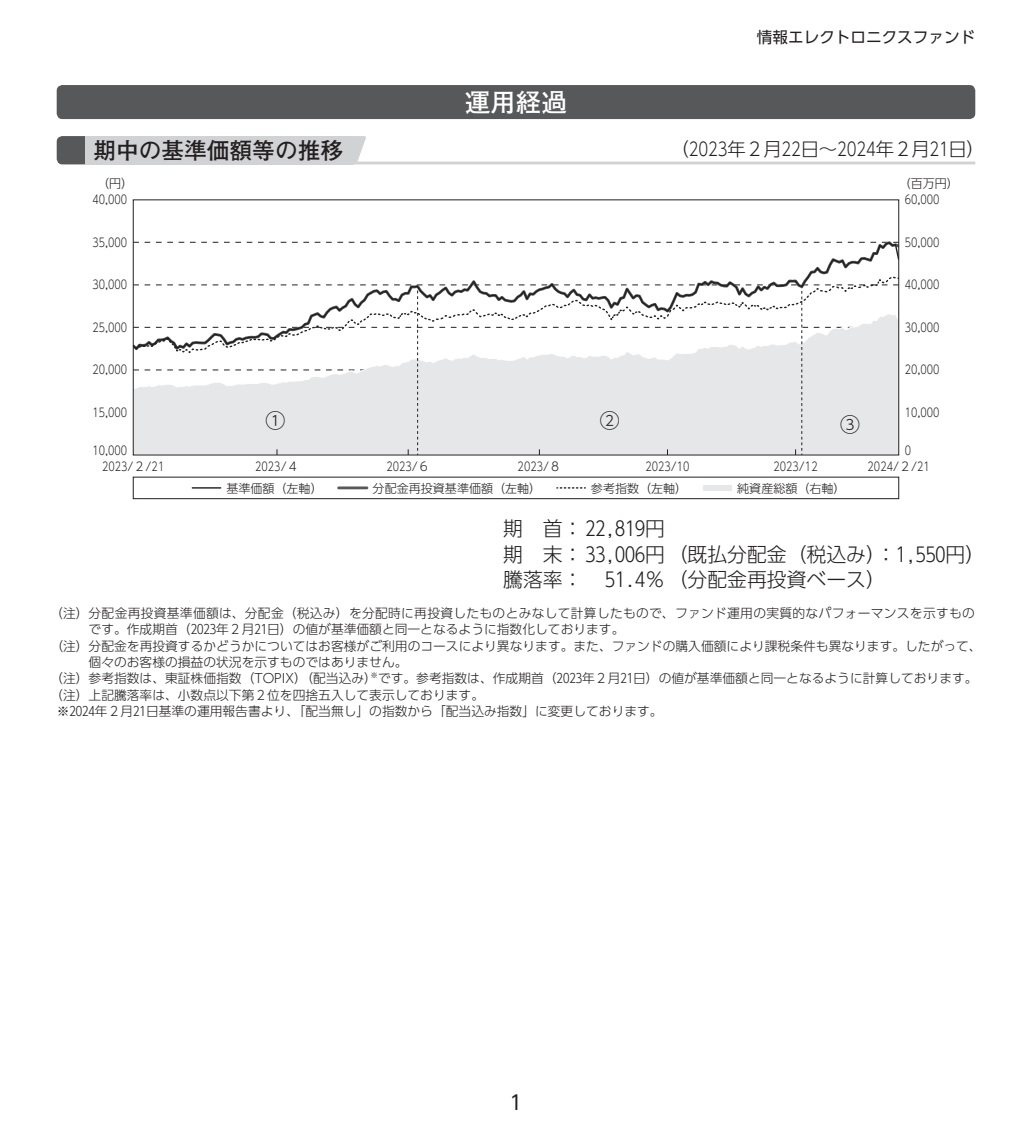
<style>
.page{position:relative;width:1032px;height:1134px;background:#fff}
.page>*{position:absolute;margin:0;border:0;box-sizing:border-box;transform-origin:0 0}
.t1{font:700 25.6px "Futo Go B101 Pro";color:#fff}
.t2{font:700 22.6px "Futo Go B101 Pro";color:#231f20}
.t3{font:300 19.8px/25.6px "UD Shin Go Pro";color:#231f20}
.t4{font:19.8px "UD Shin Go Pro";color:#231f20}
.t5{font:300 18.4px "UD Shin Go Pro";letter-spacing:-.015em;color:#231f20}
.t6{font:15.6px "UD Shin Go Pro";color:#231f20}
.t7{font:300 12.8px "UD Shin Go Pro";color:#231f20}
.t8{font:300 12.8px "UD Shin Go Pro";letter-spacing:.025em;color:#231f20}
.t9{font:300 12px "UD Shin Go Pro";color:#231f20;scale:.8 1}
.t10{font:300 12px "UD Shin Go Pro";color:#231f20}
</style>
<div class="page">
<div style="left:703px;top:485px;width:28px;height:6px;background:#e6e7e9"></div>
<hr style="left:192px;top:487px;width:29px;height:2px;background:#231f20">
<hr style="left:339px;top:486px;width:28px;height:3px;background:#57585a">
<svg style="left:557px;top:487px;width:28px;height:2px"></svg>
<div style="left:133px;top:477px;width:766px;height:22px;border:1px solid #231f20"></div>
<svg style="left:135px;top:241px;width:762px;height:35px"></svg>
<svg style="left:135px;top:276px;width:762px;height:177px"></svg>
<div style="left:57px;top:85px;width:918px;height:34px;background:#57585a;border-radius:6px"></div>
<hr style="left:85px;top:162px;width:890px;height:2px;background:#d1d2d4">
<div style="left:57px;top:136px;width:39px;height:28px;background:#57585a;border-radius:6px"></div>
<div style="left:85px;top:136px;width:268px;height:28px;background:#d1d2d4"></div>
<svg style="left:353px;top:136px;width:14px;height:26px"></svg>
<h1 class="t1" style="left:465px;top:82px;width:104px">運用経過</h1>
<p class="t6" style="left:757px;top:24px;width:220px">情報エレクトロニクスファンド</p>
<h2 class="t2" style="left:94px;top:132px;width:251px">期中の基準価額等の推移</h2>
<h3 class="t5" style="left:671px;top:134px;width:316px">（2023年２月22日～2024年２月21日）</h3>
<p class="t10" style="left:97px;top:174px;width:38px">（円）</p>
<p class="t10" style="left:899px;top:174px;width:62px">（百万円）</p>
<p class="t9" style="left:92px;top:190px;width:45px">40,000</p>
<p class="t9" style="left:905px;top:190px;width:45px">60,000</p>
<p class="t9" style="left:92px;top:232px;width:45px">35,000</p>
<p class="t9" style="left:905px;top:232px;width:45px">50,000</p>
<p class="t9" style="left:92px;top:275px;width:45px">30,000</p>
<p class="t9" style="left:905px;top:275px;width:45px">40,000</p>
<p class="t9" style="left:92px;top:317px;width:45px">25,000</p>
<p class="t9" style="left:905px;top:317px;width:45px">30,000</p>
<p class="t9" style="left:92px;top:360px;width:45px">20,000</p>
<p class="t9" style="left:905px;top:360px;width:45px">20,000</p>
<p class="t9" style="left:92px;top:402px;width:45px">15,000</p>
<h3 class="t3" style="left:265px;top:407px;width:21px">①</h3>
<h3 class="t3" style="left:600px;top:407px;width:21px">②</h3>
<h3 class="t3" style="left:840px;top:411px;width:21px">③</h3>
<p class="t9" style="left:905px;top:402px;width:45px">10,000</p>
<p class="t9" style="left:92px;top:441px;width:45px">10,000</p>
<p class="t9" style="left:905px;top:441px;width:9px">0</p>
<p class="t9" style="left:102px;top:457px;width:79px">2023/２/21</p>
<p class="t9" style="left:255px;top:457px;width:56px">2023/４</p>
<p class="t9" style="left:386px;top:457px;width:56px">2023/６</p>
<p class="t9" style="left:518px;top:457px;width:56px">2023/８</p>
<p class="t9" style="left:645px;top:457px;width:57px">2023/10</p>
<p class="t9" style="left:773px;top:457px;width:57px">2023/12</p>
<p class="t9" style="left:867px;top:457px;width:79px">2024/２/21</p>
<p class="t10" style="left:226px;top:478px;width:98px">基準価額（左軸）</p>
<p class="t10" style="left:373px;top:478px;width:170px">分配金再投資基準価額（左軸）</p>
<p class="t10" style="left:591px;top:478px;width:98px">参考指数（左軸）</p>
<p class="t10" style="left:737px;top:478px;width:110px">純資産総額（右軸）</p>
<h3 class="t3" style="left:503px;top:515px;width:483px">期 首： 22,819円<br>期 末： 33,006円（既払分配金（税込み）：1,550円）騰落率： 51.4％（分配金再投資ベース）</h3>
<p class="t8" style="left:50px;top:603px;width:926px">（注）分配金再投資基準価額は、分配金（税込み）を分配時に再投資したものとみなして計算したもので、ファンド運用の実質的なパフォーマンスを示すもの</p>
<p class="t7" style="left:89px;top:619px;width:537px">です。作成期首（2023年２月21日）の値が基準価額と同一となるように指数化しております。</p>
<p class="t7" style="left:50px;top:635px;width:933px">（注）分配金を再投資するかどうかについてはお客様がご利用のコースにより異なります。また、ファンドの購入価額により課税条件も異なります。したがって、</p>
<p class="t7" style="left:89px;top:652px;width:320px">個々のお客様の損益の状況を示すものではありません。</p>
<p class="t7" style="left:50px;top:668px;width:929px">（注）参考指数は、東証株価指数（TOPIX）（配当込み）<sup>※</sup>です。参考指数は、作成期首（2023年２月21日）の値が基準価額と同一となるように計算しております。</p>
<p class="t7" style="left:50px;top:684px;width:435px">（注）上記騰落率は、小数点以下第２位を四捨五入して表示しております。</p>
<p class="t7" style="left:57px;top:701px;width:607px">※2024年２月21日基準の運用報告書より、「配当無し」の指数から「配当込み指数」に変更しております。</p>
<h3 class="t4" style="left:509px;top:1087px;width:15px">1</h3>
</div>
